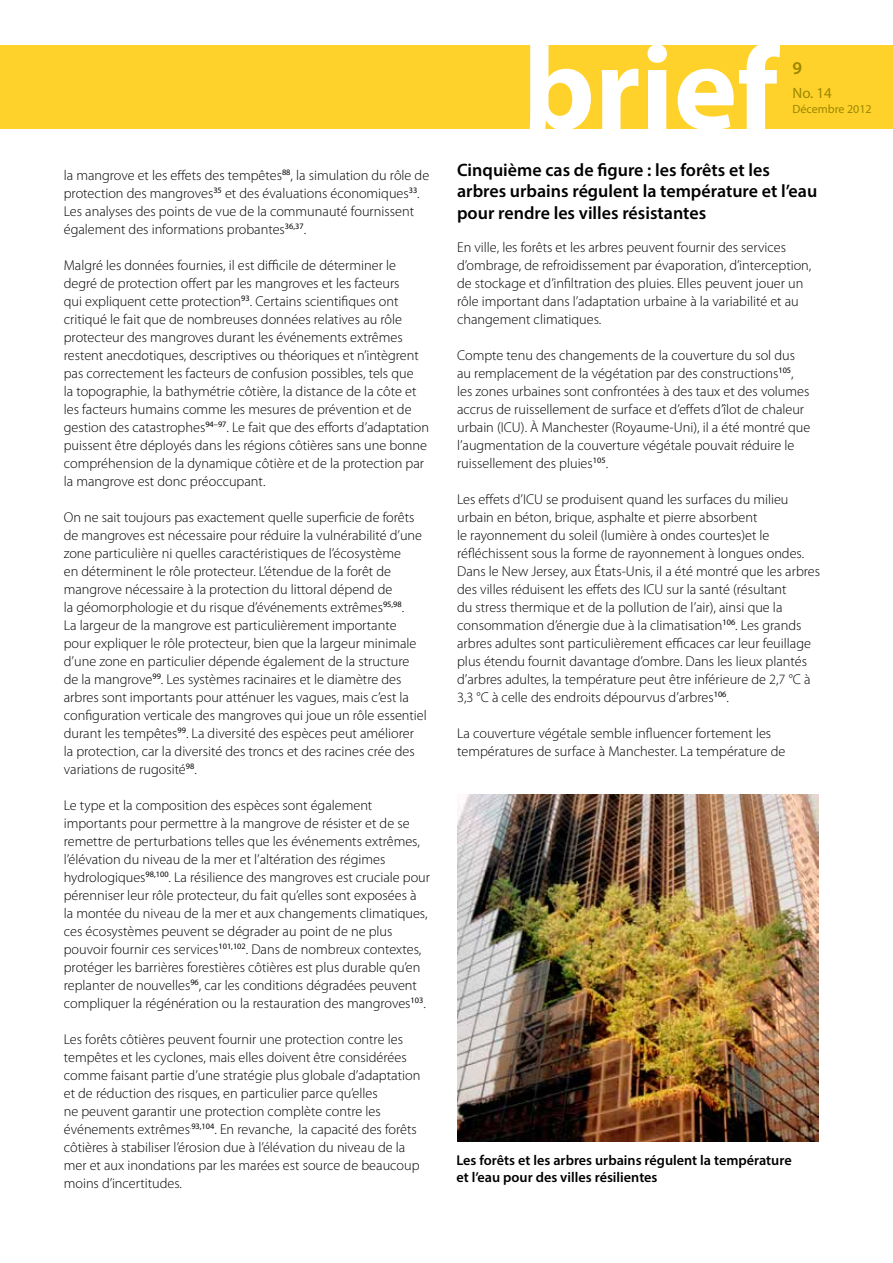
<style>
.page{position:relative;width:893px;height:1263px;background:#fff}
.page>*{position:absolute;margin:0;border:0;box-sizing:border-box;transform-origin:0 0}
.t1{font:600 18px/21.6px "Myriad Pro";color:#000}
.t2{font:600 18px "Myriad Pro";color:#9c8700}
.t3{font:15px "Myriad Pro";color:#9c8700}
.t4{font:300 14.25px/18px "Myriad Pro";color:#000}
.t5{font:600 14.25px/16.5px "Myriad Pro";color:#000}
.t6{font:12px "Myriad Pro";color:#9c8700}
</style>
<div class="page">
<div style="left:0;top:45px;width:893px;height:84px;background:#ffd22b"></div>
<svg style="left:530px;top:45px;width:250px;height:84px"></svg>
<img style="left:457px;top:795px;width:361px;height:346px">
<p class="t4" style="left:64px;top:166px;width:367px">la mangrove et les effets des tempêtes<sup>88</sup>, la simulation du rôle de protection des mangroves<sup>35</sup> et des évaluations économiques<sup>33</sup>.<br>Les analyses des points de vue de la communauté fournissent également des informations probantes<sup>36,37</sup>.</p>
<p class="t4" style="left:64px;top:256px;width:367px">Malgré les données fournies, il est difficile de déterminer le degré de protection offert par les mangroves et les facteurs<br>qui expliquent cette protection<sup>93</sup>. Certains scientifiques ont critiqué le fait que de nombreuses données relatives au rôle protecteur des mangroves durant les événements extrêmes restent anecdotiques, descriptives ou théoriques et n’intègrent pas correctement les facteurs de confusion possibles, tels que<br>la topographie, la bathymétrie côtière, la distance de la côte et les facteurs humains comme les mesures de prévention et de gestion des catastrophes<sup>94–97</sup>. Le fait que des efforts d’adaptation puissent être déployés dans les régions côtières sans une bonne compréhension de la dynamique côtière et de la protection par la mangrove est donc préoccupant.</p>
<p class="t4" style="left:64px;top:508px;width:365px">On ne sait toujours pas exactement quelle superficie de forêts de mangroves est nécessaire pour réduire la vulnérabilité d’une zone particulière ni quelles caractéristiques de l’écosystème<br>en déterminent le rôle protecteur. L’étendue de la forêt de mangrove nécessaire à la protection du littoral dépend de<br>la géomorphologie et du risque d’événements extrêmes<sup>95,98</sup>.<br>La largeur de la mangrove est particulièrement importante pour expliquer le rôle protecteur, bien que la largeur minimale d’une zone en particulier dépende également de la structure de la mangrove<sup>99</sup>. Les systèmes racinaires et le diamètre des arbres sont importants pour atténuer les vagues, mais c’est la configuration verticale des mangroves qui joue un rôle essentiel durant les tempêtes<sup>99</sup>. La diversité des espèces peut améliorer la protection, car la diversité des troncs et des racines crée des variations de rugosité<sup>98</sup>.</p>
<p class="t4" style="left:64px;top:796px;width:368px">Le type et la composition des espèces sont également importants pour permettre à la mangrove de résister et de se remettre de perturbations telles que les événements extrêmes, l’élévation du niveau de la mer et l’altération des régimes hydrologiques<sup>98,100</sup>. La résilience des mangroves est cruciale pour pérenniser leur rôle protecteur, du fait qu’elles sont exposées à<br>la montée du niveau de la mer et aux changements climatiques, ces écosystèmes peuvent se dégrader au point de ne plus pouvoir fournir ces services<sup>101,102</sup>. Dans de nombreux contextes, protéger les barrières forestières côtières est plus durable qu’en replanter de nouvelles<sup>96</sup>, car les conditions dégradées peuvent compliquer la régénération ou la restauration des mangroves<sup>103</sup>.</p>
<p class="t4" style="left:64px;top:1030px;width:358px">Les forêts côtières peuvent fournir une protection contre les tempêtes et les cyclones, mais elles doivent être considérées comme faisant partie d’une stratégie plus globale d’adaptation et de réduction des risques, en particulier parce qu’elles<br>ne peuvent garantir une protection complète contre les événements extrêmes<sup>.</sup><sup>93,104</sup>. En revanche, la capacité des forêts côtières à stabiliser l’érosion due à l’élévation du niveau de la mer et aux inondations par les marées est source de beaucoup moins d’incertitudes.</p>
<p class="t2" style="left:792px;top:57px;width:11px">9</p>
<p class="t3" style="left:792px;top:84px;width:41px">No. 14</p>
<p class="t6" style="left:792px;top:102px;width:81px">Décembre 2012</p>
<p class="t1" style="left:457px;top:158px;width:362px">Cinquième cas de figure : les forêts et les arbres urbains régulent la température et l’eau pour rendre les villes résistantes</p>
<p class="t4" style="left:457px;top:238px;width:356px">En ville, les forêts et les arbres peuvent fournir des services d’ombrage, de refroidissement par évaporation, d’interception, de stockage et d’infiltration des pluies. Elles peuvent jouer un rôle important dans l’adaptation urbaine à la variabilité et au changement climatiques.</p>
<p class="t4" style="left:457px;top:346px;width:355px">Compte tenu des changements de la couverture du sol dus au remplacement de la végétation par des constructions<sup>105</sup>, les zones urbaines sont confrontées à des taux et des volumes accrus de ruissellement de surface et d’effets d’îlot de chaleur urbain (ICU). À Manchester (Royaume-Uni), il a été montré que l’augmentation de la couverture végétale pouvait réduire le ruissellement des pluies<sup>105</sup>.</p>
<p class="t4" style="left:457px;top:490px;width:365px">Les effets d’ICU se produisent quand les surfaces du milieu urbain en béton, brique, asphalte et pierre absorbent<br>le rayonnement du soleil (lumière à ondes courtes)et le réfléchissent sous la forme de rayonnement à longues ondes.<br>Dans le New Jersey, aux États-Unis, il a été montré que les arbres des villes réduisent les effets des ICU sur la santé (résultant<br>du stress thermique et de la pollution de l’air), ainsi que la consommation d’énergie due à la climatisation<sup>106</sup>. Les grands arbres adultes sont particulièrement efficaces car leur feuillage plus étendu fournit davantage d’ombre. Dans les lieux plantés d’arbres adultes, la température peut être inférieure de 2,7 °C à 3,3 °C à celle des endroits dépourvus d’arbres<sup>106</sup>.</p>
<p class="t4" style="left:457px;top:724px;width:330px">La couverture végétale semble influencer fortement les températures de surface à Manchester. La température de</p>
<p class="t5" style="left:456px;top:1152px;width:337px">Les forêts et les arbres urbains régulent la température et l’eau pour des villes résilientes</p>
</div>
